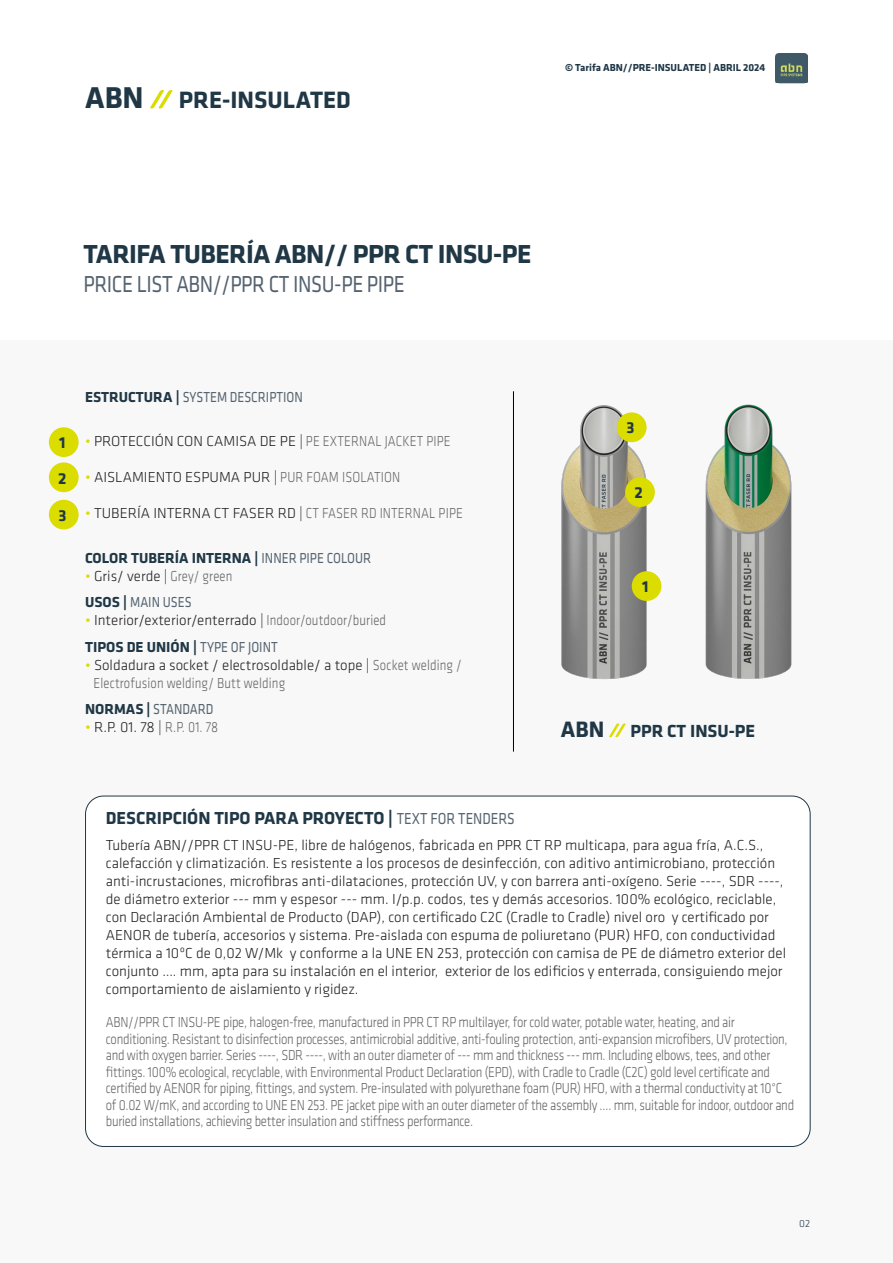
<style>
.page{position:relative;width:893px;height:1263px;background:#fff}
.page>*{position:absolute;margin:0;border:0;box-sizing:border-box;transform-origin:0 0}
._01-Titulo__ESP{font:700 27px "Klavika";letter-spacing:-.02em;color:#203746}
.t1{font:700 24.45px "Klavika";color:#203746}
._01-Titulo__ESP-2{font:24px "Klavika";letter-spacing:-.02em;color:#556370;scale:.85 1}
.t2{font:700 18.15px "Klavika";color:#203746}
._01-Ladillo_2__ESP{font:700 18px "Klavika";color:#203746}
.t3{font:700 16.5px "Klavika";color:#203746}
._01-Texto_general__ESP{font:300 15px/18px "Klavika";color:#231f20}
._01-Texto_general__ESP-2{font:300 15px/16.5px "Klavika";letter-spacing:-.02em;color:#636366;scale:.85 1}
.TEXTO_GENERAL{font:300 15px "Klavika";color:#231f20}
.TEXTO_GENERAL-2{font:300 15px/18px "Klavika";letter-spacing:.01em;color:#636366;scale:.85 1}
.TEXTO_GENERAL-3{font:700 15px "Klavika";color:#203746}
.TEXTO_GENERAL-4{font:15px "Klavika";color:#556370;scale:.85 1}
.t4{font:700 10.5px "Klavika";color:#203746}
.t5{font:300 10.5px "Klavika";color:#203746}
.s1{font-size:31.2px}
.s2{font-weight:700;color:#203746}
.s3{color:#dbdc00}
.s4{color:#636366}
.s5{font-weight:400;color:#556370}
.s6{color:#231f20}
.s7{font-size:23.1px}
.s8{font-weight:400;font-size:16.5px;color:#556370}
</style>
<div class="page">
<div style="left:0;top:340px;width:893px;height:923px;background:#f7f8f7"></div>
<img style="left:776px;top:53px;width:32px;height:31px">
<svg style="left:609px;top:723px;width:17px;height:14px"></svg>
<svg style="left:150px;top:90px;width:23px;height:18px"></svg>
<img style="left:561px;top:404px;width:231px;height:275px">
<div style="left:86px;top:796px;width:724px;height:350px;background:#fff;border-radius:18px"></div>
<hr style="left:513px;top:391px;width:1px;height:360px;background:#000">
<div style="left:49px;top:427px;width:30px;height:30px;background:#dbdc00;border-radius:50%"></div>
<div style="left:49px;top:462px;width:30px;height:30px;background:#dbdc00;border-radius:50%"></div>
<div style="left:49px;top:500px;width:30px;height:29px;background:#dbdc00;border-radius:50%"></div>
<div style="left:632px;top:571px;width:29px;height:30px;background:#dbdc00;border-radius:50%"></div>
<div style="left:625px;top:477px;width:30px;height:30px;background:#dbdc00;border-radius:50%"></div>
<div style="left:617px;top:412px;width:30px;height:30px;background:#dbdc00;border-radius:50%"></div>
<p class="t1" style="left:85px;top:83px;width:267px"><span class="s1">ABN</span> PRE-INSULATED</p>
<p class="t4" style="left:565px;top:60px;width:202px">© Tarifa ABN//PRE-INSULATED | ABRIL 2024</p>
<p class="_01-Titulo__ESP" style="left:84px;top:235px;width:449px">TARIFA TUBERÍA ABN// PPR CT INSU-PE</p>
<p class="_01-Titulo__ESP-2" style="left:84px;top:269px;width:380px">PRICE LIST ABN//PPR CT INSU-PE PIPE</p>
<p class="t3" style="left:59px;top:431px;width:8px">1</p>
<p class="t3" style="left:58px;top:466px;width:10px">2</p>
<p class="t3" style="left:58px;top:503px;width:10px">3</p>
<p class="TEXTO_GENERAL-4" style="left:85px;top:387px;width:258px"><span class="s2">ESTRUCTURA |</span> SYSTEM DESCRIPTION</p>
<p class="TEXTO_GENERAL" style="left:85px;top:432px;width:367px"><span class="s3">•</span> PROTECCIÓN CON CAMISA DE PE | <span class="s4">PE EXTERNAL JACKET PIPE</span></p>
<p class="TEXTO_GENERAL" style="left:85px;top:468px;width:317px"><span class="s3">•</span> AISLAMIENTO ESPUMA PUR | <span class="s4">PUR FOAM ISOLATION</span></p>
<p class="TEXTO_GENERAL" style="left:85px;top:504px;width:379px"><span class="s3">•</span> TUBERÍA INTERNA CT FASER RD | <span class="s4">CT FASER RD INTERNAL PIPE</span></p>
<p class="TEXTO_GENERAL-3" style="left:85px;top:547px;width:288px">COLOR TUBERÍA INTERNA | <span class="s5">INNER PIPE COLOUR</span></p>
<p class="TEXTO_GENERAL" style="left:85px;top:567px;width:149px"><span class="s3">•</span> Gris/ verde | <span class="s4">Grey/ green</span></p>
<p class="TEXTO_GENERAL-4" style="left:85px;top:592px;width:127px"><span class="s2">USOS |</span> MAIN USES</p>
<p class="TEXTO_GENERAL" style="left:85px;top:611px;width:303px"><span class="s3">•</span> Interior/exterior/enterrado | <span class="s4">Indoor/outdoor/buried</span></p>
<p class="TEXTO_GENERAL-3" style="left:85px;top:636px;width:194px">TIPOS DE UNIÓN | <span class="s5">TYPE OF JOINT</span></p>
<p class="TEXTO_GENERAL-2" style="left:94px;top:655px;width:435px;text-indent:-9px"><span class="s3">•</span> <span class="s6">Soldadura a socket / electrosoldable/ a tope |</span> Socket welding /<br>Electrofusion welding/ Butt welding</p>
<p class="TEXTO_GENERAL-4" style="left:85px;top:699px;width:153px"><span class="s2">NORMAS |</span> STANDARD</p>
<p class="TEXTO_GENERAL" style="left:85px;top:718px;width:135px"><span class="s3">•</span> R.P. 01. 78 | <span class="s4">R.P. 01. 78</span></p>
<p class="t3" style="left:626px;top:416px;width:10px">3</p>
<p class="t3" style="left:634px;top:481px;width:10px">2</p>
<p class="t3" style="left:642px;top:575px;width:8px">1</p>
<p class="t2" style="left:561px;top:718px;width:196px"><span class="s7">ABN</span> PPR CT INSU-PE</p>
<p class="_01-Ladillo_2__ESP" style="left:106px;top:805px;width:411px">DESCRIPCIÓN TIPO PARA PROYECTO | <span class="s8">TEXT FOR TENDERS</span></p>
<p class="_01-Texto_general__ESP" style="left:106px;top:836px;width:682px">Tubería ABN//PPR CT INSU-PE, libre de halógenos, fabricada en PPR CT RP multicapa, para agua fría, A.C.S., calefacción y climatización. Es resistente a los procesos de desinfección, con aditivo antimicrobiano, protección anti-incrustaciones, microfibras anti-dilataciones, protección UV, y con barrera anti-oxígeno. Serie ----, SDR ----, de diámetro exterior --- mm y espesor --- mm. I/p.p. codos, tes y demás accesorios. 100% ecológico, reciclable, con Declaración Ambiental de Producto (DAP), con certificado C2C (Cradle to Cradle) nivel oro y certificado por AENOR de tubería, accesorios y sistema. Pre-aislada con espuma de poliuretano (PUR) HFO, con conductividad térmica a 10ºC de 0,02 W/Mk y conforme a la UNE EN 253, protección con camisa de PE de diámetro exterior del conjunto …. mm, apta para su instalación en el interior, exterior de los edificios y enterrada, consiguiendo mejor comportamiento de aislamiento y rigidez.</p>
<p class="_01-Texto_general__ESP-2" style="left:106px;top:1014px;width:811px">ABN//PPR CT INSU-PE pipe, halogen-free, manufactured in PPR CT RP multilayer, for cold water, potable water, heating, and air conditioning. Resistant to disinfection processes, antimicrobial additive, anti-fouling protection, anti-expansion microfibers, UV protection, and with oxygen barrier. Series ----, SDR ----, with an outer diameter of --- mm and thickness --- mm. Including elbows, tees, and other fittings. 100% ecological, recyclable, with Environmental Product Declaration (EPD), with Cradle to Cradle (C2C) gold level certificate and certified by AENOR for piping, fittings, and system. Pre-insulated with polyurethane foam (PUR) HFO, with a thermal conductivity at 10°C of 0.02 W/mK, and according to UNE EN 253. PE jacket pipe with an outer diameter of the assembly …. mm, suitable for indoor, outdoor and buried installations, achieving better insulation and stiffness performance.</p>
<p class="t5" style="left:799px;top:1217px;width:12px">02</p>
</div>
